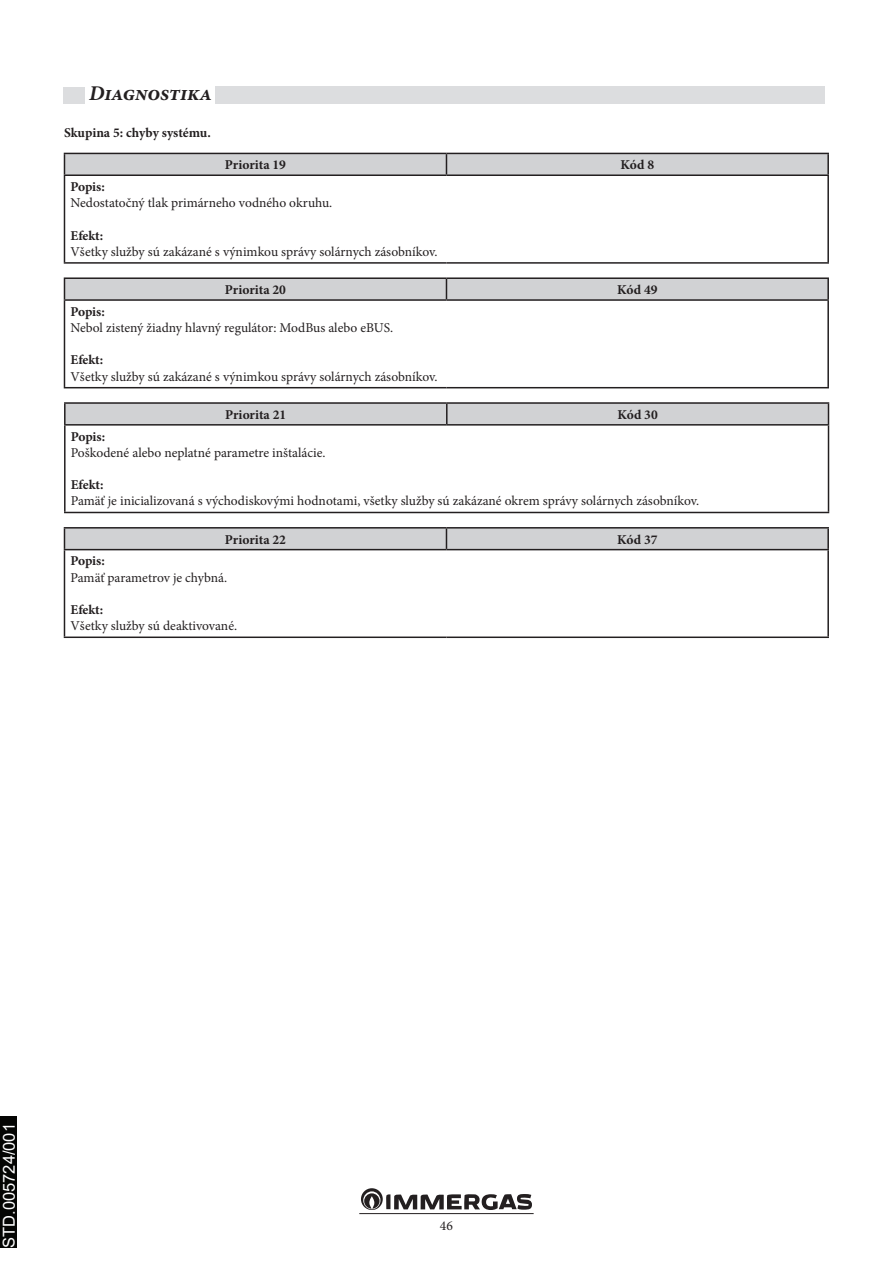
<style>
.page{position:relative;width:893px;height:1263px;background:#fff}
.page>*{position:absolute;margin:0;border:0;box-sizing:border-box;transform-origin:0 0}
.t1{font:italic 700 21px "Minion Pro";letter-spacing:-.005em;color:#231f20}
.t2{font:16.5px "Arial";color:#fff}
.t3{font:13.5px "Minion Pro";color:#231f20}
.t4{font:700 13.5px "Minion Pro";color:#231f20}
</style>
<div class="page">
<div style="left:216px;top:87px;width:609px;height:17px;background:#dcdddf"></div>
<div style="left:63px;top:87px;width:22px;height:17px;background:#dcdddf"></div>
<hr style="left:359px;top:1213px;width:175px;height:1px;background:#231f20">
<svg style="left:361px;top:1188px;width:171px;height:22px"></svg>
<hr style="left:446px;top:153px;width:383px;height:1px;background:#231f20">
<svg style="left:64px;top:153px;width:763px;height:21px"></svg>
<hr style="left:827px;top:154px;width:2px;height:20px;background:#231f20">
<hr style="left:64px;top:174px;width:382px;height:2px;background:#231f20">
<hr style="left:64px;top:176px;width:1px;height:86px;background:#231f20">
<hr style="left:446px;top:174px;width:383px;height:2px;background:#231f20">
<hr style="left:827px;top:176px;width:2px;height:86px;background:#231f20">
<hr style="left:64px;top:262px;width:382px;height:2px;background:#231f20">
<hr style="left:446px;top:262px;width:383px;height:2px;background:#231f20">
<hr style="left:64px;top:277px;width:382px;height:2px;background:#231f20">
<hr style="left:446px;top:277px;width:383px;height:2px;background:#231f20">
<div style="left:64px;top:278px;width:763px;height:21px;background:#d1d2d4"></div>
<hr style="left:827px;top:279px;width:2px;height:20px;background:#231f20">
<hr style="left:64px;top:299px;width:382px;height:2px;background:#231f20">
<hr style="left:64px;top:301px;width:1px;height:86px;background:#231f20">
<hr style="left:446px;top:299px;width:383px;height:2px;background:#231f20">
<hr style="left:827px;top:301px;width:2px;height:86px;background:#231f20">
<hr style="left:64px;top:387px;width:382px;height:1px;background:#231f20">
<hr style="left:446px;top:387px;width:383px;height:1px;background:#231f20">
<hr style="left:64px;top:402px;width:383px;height:2px;background:#231f20">
<hr style="left:64px;top:404px;width:2px;height:20px;background:#231f20">
<hr style="left:447px;top:402px;width:382px;height:2px;background:#231f20">
<div style="left:65px;top:403px;width:764px;height:21px;background:#d1d2d4"></div>
<hr style="left:64px;top:424px;width:383px;height:2px;background:#231f20">
<hr style="left:64px;top:426px;width:2px;height:86px;background:#231f20">
<hr style="left:447px;top:424px;width:382px;height:2px;background:#231f20">
<hr style="left:828px;top:426px;width:1px;height:86px;background:#231f20">
<hr style="left:64px;top:512px;width:765px;height:1px;background:#231f20">
<hr style="left:64px;top:527px;width:382px;height:2px;background:#231f20">
<hr style="left:446px;top:527px;width:383px;height:2px;background:#231f20">
<svg style="left:64px;top:528px;width:764px;height:21px"></svg>
<hr style="left:827px;top:529px;width:2px;height:20px;background:#231f20">
<hr style="left:64px;top:549px;width:382px;height:1px;background:#231f20">
<hr style="left:64px;top:550px;width:1px;height:87px;background:#231f20">
<hr style="left:446px;top:549px;width:383px;height:1px;background:#231f20">
<hr style="left:827px;top:550px;width:2px;height:87px;background:#231f20">
<hr style="left:64px;top:637px;width:382px;height:1px;background:#231f20">
<hr style="left:446px;top:637px;width:383px;height:1px;background:#231f20">
<div style="left:0;top:1116px;width:16px;height:132px;background:#040503"></div>
<h1 class="t1" style="left:89px;top:81px;width:124px">Diagnostika</h1>
<p class="t4" style="left:64px;top:128px;width:148px">Skupina 5: chyby systému.</p>
<p class="t4" style="left:225px;top:160px;width:63px">Priorita 19</p>
<p class="t4" style="left:621px;top:160px;width:35px">Kód 8</p>
<p class="t4" style="left:70px;top:181px;width:36px">Popis:</p>
<p class="t3" style="left:70px;top:198px;width:263px">Nedostatočný tlak primárneho vodného okruhu.</p>
<p class="t4" style="left:70px;top:230px;width:34px">Efekt:</p>
<p class="t3" style="left:70px;top:246px;width:368px">Všetky služby sú zakázané s výnimkou správy solárnych zásobníkov.</p>
<p class="t4" style="left:225px;top:284px;width:63px">Priorita 20</p>
<p class="t4" style="left:617px;top:284px;width:42px">Kód 49</p>
<p class="t4" style="left:70px;top:306px;width:36px">Popis:</p>
<p class="t3" style="left:70px;top:322px;width:324px">Nebol zistený žiadny hlavný regulátor: ModBus alebo eBUS.</p>
<p class="t4" style="left:70px;top:355px;width:34px">Efekt:</p>
<p class="t3" style="left:70px;top:371px;width:368px">Všetky služby sú zakázané s výnimkou správy solárnych zásobníkov.</p>
<p class="t4" style="left:225px;top:409px;width:63px">Priorita 21</p>
<p class="t4" style="left:617px;top:409px;width:42px">Kód 30</p>
<p class="t4" style="left:71px;top:431px;width:36px">Popis:</p>
<p class="t3" style="left:71px;top:447px;width:256px">Poškodené alebo neplatné parametre inštalácie.</p>
<p class="t4" style="left:71px;top:480px;width:34px">Efekt:</p>
<p class="t3" style="left:71px;top:496px;width:630px">Pamäť je inicializovaná s východiskovými hodnotami, všetky služby sú zakázané okrem správy solárnych zásobníkov.</p>
<p class="t4" style="left:225px;top:534px;width:63px">Priorita 22</p>
<p class="t4" style="left:617px;top:534px;width:42px">Kód 37</p>
<p class="t4" style="left:70px;top:556px;width:36px">Popis:</p>
<p class="t3" style="left:70px;top:572px;width:158px">Pamäť parametrov je chybná.</p>
<p class="t4" style="left:70px;top:604px;width:34px">Efekt:</p>
<p class="t3" style="left:70px;top:621px;width:168px">Všetky služby sú deaktivované.</p>
<p class="t2" style="left:0;top:1248px;width:126px;rotate:-90deg">STD.005724/001</p>
<p class="t3" style="left:440px;top:1220px;width:14px">46</p>
</div>
